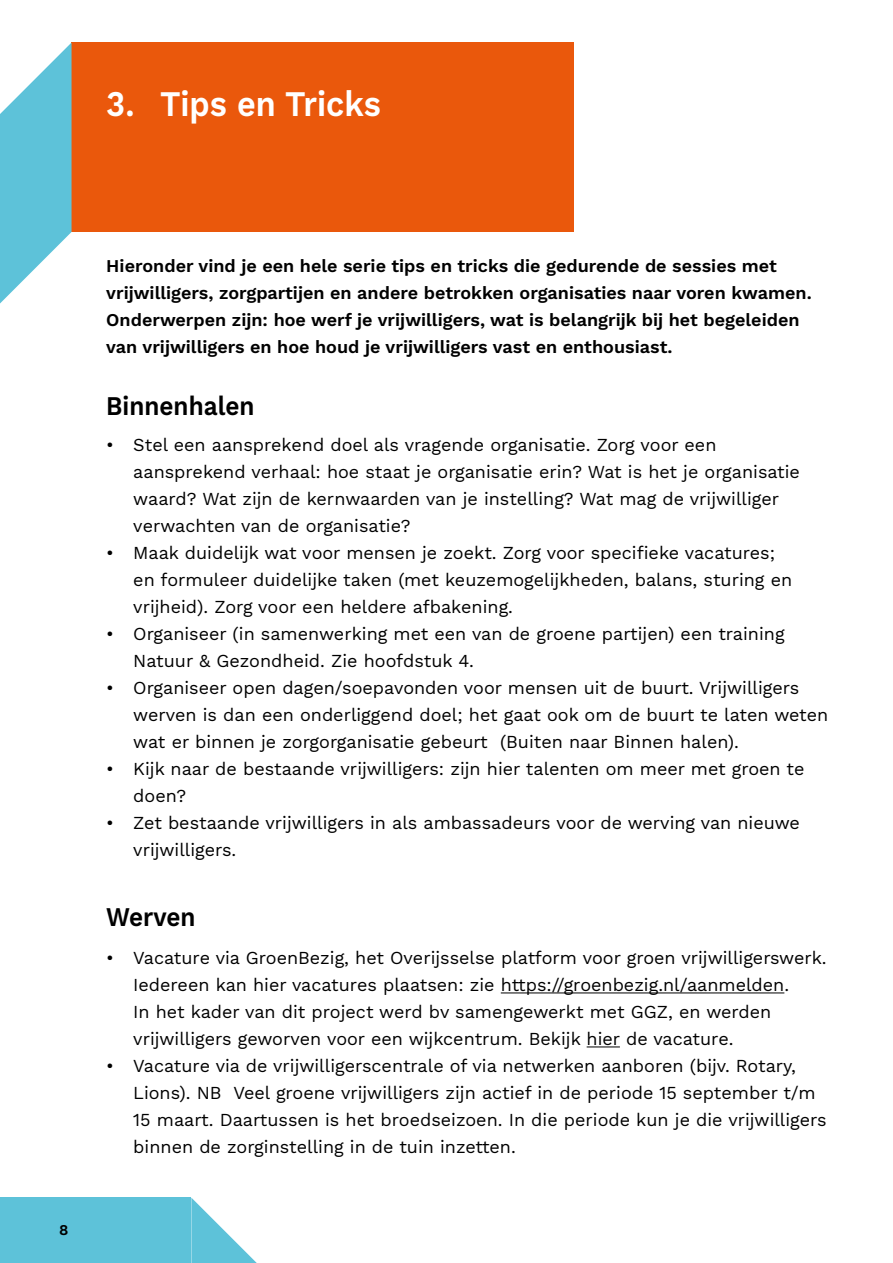
<style>
.page{position:relative;width:893px;height:1263px;background:#fff}
.page>*{position:absolute;margin:0;border:0;box-sizing:border-box;transform-origin:0 0}
.t1{font:600 36px "Work Sans";color:#fff;scale:.9 1}
.t2{font:600 27px "Work Sans";color:#000;scale:.9 1}
.t3{font:18px/27px "Work Sans";color:#000}
.t4{font:600 18px/27px "Work Sans";color:#000}
.t5{font:600 15px "Work Sans";color:#000}
</style>
<div class="page">
<div style="left:0;top:1197px;width:191px;height:66px;background:#5dc2d9"></div>
<svg style="left:191px;top:1197px;width:66px;height:66px"></svg>
<div style="left:72px;top:43px;width:502px;height:189px;background:#ea580c"></div>
<svg style="left:0;top:43px;width:72px;height:261px"></svg>
<hr style="left:501px;top:992px;width:283px;height:1px;background:#000">
<hr style="left:587px;top:1046px;width:33px;height:1px;background:#000">
<h1 class="t1" style="left:106px;top:77px;width:307px">3. Tips en Tricks</h1>
<p class="t5" style="left:59px;top:1218px;width:11px">8</p>
<p class="t4" style="left:106px;top:251px;width:707px">Hieronder vind je een hele serie tips en tricks die gedurende de sessies met vrijwilligers, zorgpartijen en andere betrokken organisaties naar voren kwamen.<br>Onderwerpen zijn: hoe werf je vrijwilligers, wat is belangrijk bij het begeleiden van vrijwilligers en hoe houd je vrijwilligers vast en enthousiast.</p>
<h2 class="t2" style="left:106px;top:385px;width:166px">Binnenhalen</h2>
<p class="t3" style="left:133px;top:430px;width:668px;text-indent:-27px">• Stel een aansprekend doel als vragende organisatie. Zorg voor een aansprekend verhaal: hoe staat je organisatie erin? Wat is het je organisatie waard? Wat zijn de kernwaarden van je instelling? Wat mag de vrijwilliger verwachten van de organisatie?</p>
<p class="t3" style="left:133px;top:538px;width:660px;text-indent:-27px">• Maak duidelijk wat voor mensen je zoekt. Zorg voor specifieke vacatures; en formuleer duidelijke taken (met keuzemogelijkheden, balans, sturing en vrijheid). Zorg voor een heldere afbakening.</p>
<p class="t3" style="left:133px;top:619px;width:653px;text-indent:-27px">• Organiseer (in samenwerking met een van de groene partijen) een training<br>Natuur &amp; Gezondheid. Zie hoofdstuk 4.</p>
<p class="t3" style="left:133px;top:673px;width:696px;text-indent:-27px">• Organiseer open dagen/soepavonden voor mensen uit de buurt. Vrijwilligers werven is dan een onderliggend doel; het gaat ook om de buurt te laten weten wat er binnen je zorgorganisatie gebeurt (Buiten naar Binnen halen).</p>
<p class="t3" style="left:133px;top:754px;width:673px;text-indent:-27px">• Kijk naar de bestaande vrijwilligers: zijn hier talenten om meer met groen te doen?</p>
<p class="t3" style="left:133px;top:808px;width:668px;text-indent:-27px">• Zet bestaande vrijwilligers in als ambassadeurs voor de werving van nieuwe vrijwilligers.</p>
<h2 class="t2" style="left:106px;top:896px;width:101px">Werven</h2>
<p class="t3" style="left:133px;top:944px;width:695px;text-indent:-27px">• Vacature via GroenBezig, het Overijsselse platform voor groen vrijwilligerswerk.<br>Iedereen kan hier vacatures plaatsen: zie https://groenbezig.nl/aanmelden.<br>In het kader van dit project werd bv samengewerkt met GGZ, en werden vrijwilligers geworven voor een wijkcentrum. Bekijk hier de vacature.</p>
<p class="t3" style="left:133px;top:1052px;width:695px;text-indent:-27px">• Vacature via de vrijwilligerscentrale of via netwerken aanboren (bijv. Rotary, Lions). NB Veel groene vrijwilligers zijn actief in de periode 15 september t/m 15 maart. Daartussen is het broedseizoen. In die periode kun je die vrijwilligers binnen de zorginstelling in de tuin inzetten.</p>
</div>
